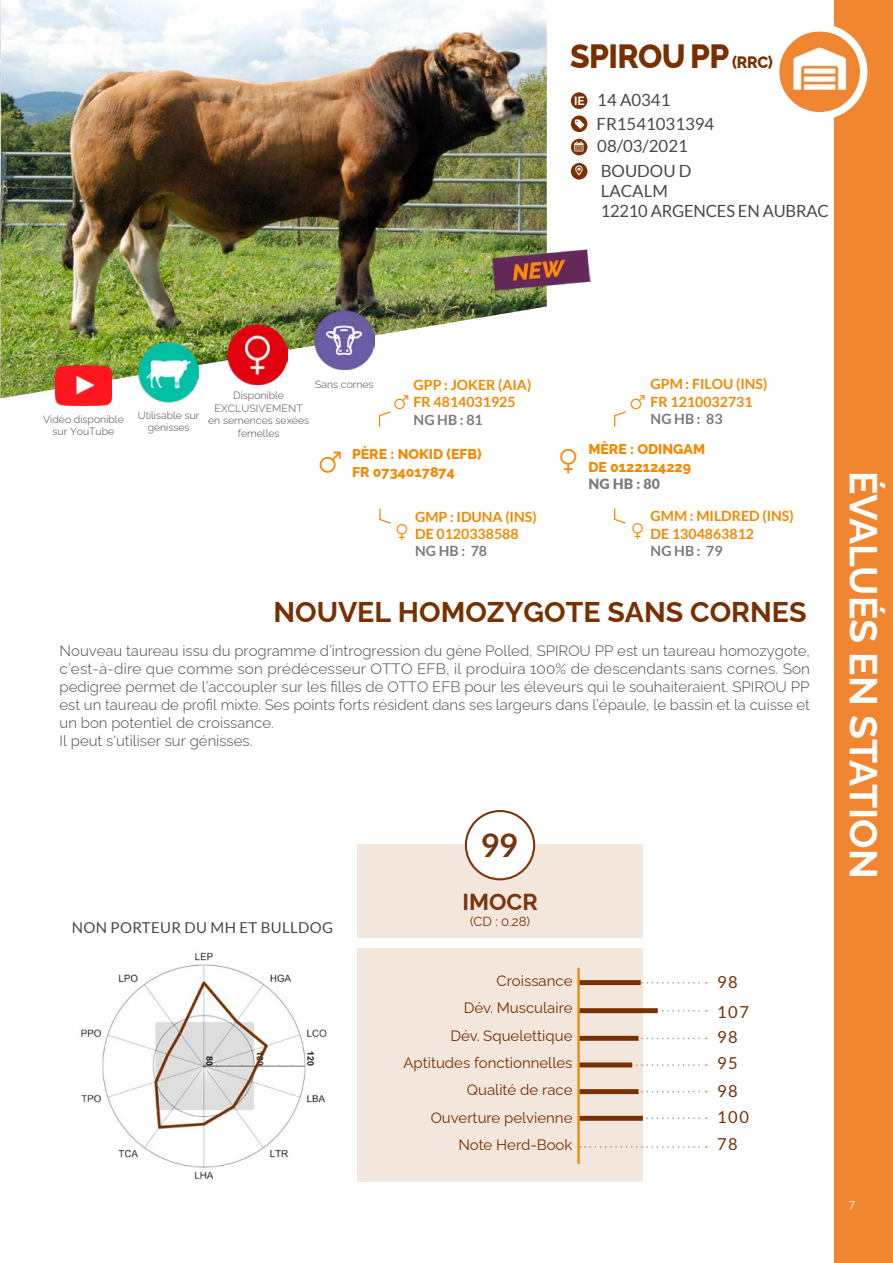
<style>
.page{position:relative;width:893px;height:1263px;background:#fff}
.page>*{position:absolute;margin:0;border:0;box-sizing:border-box;transform-origin:0 0}
.t1{font:700 39px "Raleway";color:#fff}
.t2{font:800 33.6px "Raleway";letter-spacing:-.02em;color:#783000;scale:.95 1}
.t3{font:700 32.4px "Lato";color:#7b350c}
.t4{font:700 28.5px "Raleway";color:#783000}
.t5{font:700 23.1px "Raleway";color:#7b350c}
.t6{font:16.8px/23.7px "Lato";color:#494948}
.t7{font:16.5px/26.7px "Lato";letter-spacing:.1em;color:#783000}
.t8{font:300 15px/18px "Raleway";color:#494948}
.t9{font:15px/27.5px "Raleway";color:#783000;text-align:right}
.t10{font:15px "Lato";letter-spacing:.02em;color:#494948}
.t11{font:700 14.1px/17.4px "Lato";color:#f18900}
.t12{font:800 14.1px/17.4px "Raleway";color:#f18900}
.t13{font:700 14.1px "Lato";color:#7b7b7a}
.t14{font:800 14.1px "Lato";color:#7b7b7a}
.t15{font:13.2px "Raleway";color:#7b350c}
.t16{font:700 12px "Raleway";color:#fff}
.t17{font:12px "Raleway";color:#fff}
.t18{font:300 10.5px/12.6px "Raleway";color:#494948;text-align:center}
.s1{font-size:16.5px}
.s2{color:#fff}
</style>
<div class="page">
<div style="left:834px;top:0;width:59px;height:1263px;background:#f18631"></div>
<img style="left:779px;top:31px;width:81px;height:81px;border-radius:40px">
<div style="left:772px;top:24px;width:95px;height:96px;border:8px solid #fff;border-radius:50%"></div>
<img style="left:0;top:0;width:547px;height:398px">
<div style="left:571px;top:92px;width:16px;height:17px;background:#783000;border-radius:50%"></div>
<div style="left:571px;top:116px;width:16px;height:16px;background:#783000;border-radius:50%"></div>
<div style="left:571px;top:139px;width:16px;height:16px;background:#783000;border-radius:50%"></div>
<div style="left:571px;top:163px;width:16px;height:17px;background:#783000;border-radius:50%"></div>
<img style="left:228px;top:325px;width:60px;height:59px">
<img style="left:55px;top:366px;width:57px;height:40px">
<div style="left:358px;top:844px;width:285px;height:94px;background:#f3e6dd"></div>
<div style="left:466px;top:811px;width:68px;height:68px;background:#fff;border-radius:50%"></div>
<div style="left:465px;top:810px;width:70px;height:70px;border:2px solid #7b350c;border-radius:50%"></div>
<div style="left:357px;top:948px;width:286px;height:234px;background:#f3e6dd"></div>
<svg style="left:641px;top:982px;width:66px;height:1px"></svg>
<svg style="left:658px;top:1010px;width:49px;height:2px"></svg>
<svg style="left:641px;top:1037px;width:66px;height:2px"></svg>
<svg style="left:632px;top:1064px;width:75px;height:2px"></svg>
<svg style="left:641px;top:1091px;width:66px;height:1px"></svg>
<svg style="left:646px;top:1117px;width:61px;height:2px"></svg>
<svg style="left:580px;top:1146px;width:127px;height:2px"></svg>
<div style="left:579px;top:1036px;width:60px;height:5px;background:#783000"></div>
<div style="left:579px;top:1116px;width:64px;height:5px;background:#783000"></div>
<div style="left:579px;top:1008px;width:79px;height:5px;background:#783000"></div>
<div style="left:579px;top:1062px;width:53px;height:5px;background:#783000"></div>
<div style="left:579px;top:1089px;width:60px;height:5px;background:#783000"></div>
<div style="left:579px;top:980px;width:62px;height:5px;background:#783000"></div>
<hr style="left:577px;top:968px;width:3px;height:196px;background:#f18900">
<img style="left:81px;top:952px;width:246px;height:228px">
<img style="left:493px;top:241px;width:97px;height:52px">
<img style="left:139px;top:342px;width:59px;height:60px">
<img style="left:315px;top:310px;width:59px;height:60px">
<svg style="left:378px;top:395px;width:31px;height:32px"></svg>
<svg style="left:379px;top:508px;width:12px;height:16px"></svg>
<svg style="left:614px;top:411px;width:12px;height:16px"></svg>
<svg style="left:614px;top:508px;width:12px;height:16px"></svg>
<h2 class="t2" style="left:570px;top:29px;width:215px">SPIROU PP <span class="s1">(RRC)</span></h2>
<p class="t16" style="left:574px;top:91px;width:12px">IE</p>
<p class="t6" style="left:596px;top:88px;width:119px">14 A0341<br>FR1541031394</p>
<p class="t6" style="left:575px;top:134px;width:118px;line-height:24.3px;text-align:right"><span class="s2">▲</span> 08/03/2021<br>BOUDOU D</p>
<p class="t6" style="left:601px;top:180px;width:230px;line-height:20.2px">LACALM<br>12210 ARGENCES EN AUBRAC</p>
<p class="t18" style="left:43px;top:412px;width:82px">Vidéo disponible sur YouTube</p>
<p class="t18" style="left:138px;top:408px;width:63px">Utilisable sur génisses</p>
<p class="t18" style="left:315px;top:376px;width:60px">Sans cornes</p>
<p class="t18" style="left:208px;top:388px;width:102px">Disponible<br>EXCLUSIVEMENT en semences sexées femelles</p>
<p class="t11" style="left:414px;top:376px;width:119px">GPP : JOKER (AIA)<br>FR 4814031925</p>
<p class="t13" style="left:414px;top:411px;width:71px">NG HB : 81</p>
<p class="t12" style="left:352px;top:444px;width:131px">PÈRE : NOKID (EFB)<br>FR 0734017874</p>
<p class="t11" style="left:415px;top:507px;width:123px">GMP : IDUNA (INS)<br>DE 0120338588</p>
<p class="t13" style="left:415px;top:543px;width:73px">NG HB : 78</p>
<p class="t11" style="left:651px;top:375px;width:118px">GPM : FILOU (INS)<br>FR 1210032731</p>
<p class="t13" style="left:651px;top:411px;width:73px">NG HB : 83</p>
<p class="t12" style="left:588px;top:439px;width:118px">MÈRE : ODINGAM<br>DE 0122124229</p>
<p class="t14" style="left:588px;top:473px;width:73px">NG HB : 80</p>
<p class="t11" style="left:651px;top:507px;width:145px">GMM : MILDRED (INS)<br>DE 1304863812</p>
<p class="t13" style="left:651px;top:543px;width:73px">NG HB : 79</p>
<h3 class="t4" style="left:273px;top:589px;width:535px">NOUVEL HOMOZYGOTE SANS CORNES</h3>
<p class="t8" style="left:60px;top:640px;width:752px">Nouveau taureau issu du programme d’introgression du gène Polled, SPIROU PP est un taureau homozygote, c’est-à-dire que comme son prédécesseur OTTO EFB, il produira 100% de descendants sans cornes. Son pedigree permet de l’accoupler sur les filles de OTTO EFB pour les éleveurs qui le souhaiteraient. SPIROU PP est un taureau de profil mixte. Ses points forts résident dans ses largeurs dans l’épaule, le bassin et la cuisse et un bon potentiel de croissance.<br>Il peut s'utiliser sur génisses.</p>
<p class="t10" style="left:72px;top:920px;width:263px">NON PORTEUR DU MH ET BULLDOG</p>
<h3 class="t3" style="left:481px;top:827px;width:39px">99</h3>
<h3 class="t5" style="left:462px;top:883px;width:77px">IMOCR</h3>
<p class="t15" style="left:470px;top:910px;width:61px">(CD : 0.28)</p>
<p class="t9" style="left:403px;top:965px;width:171px">Croissance<br>Dév. Musculaire<br>Dév. Squelettique<br>Aptitudes fonctionnelles<br>Qualité de race<br>Ouverture pelvienne<br>Note Herd-Book</p>
<p class="t7" style="left:717px;top:967px;width:34px;line-height:29.4px">98<br>107</p>
<p class="t7" style="left:717px;top:1024px;width:34px">98<br>95<br>98<br>100<br>78</p>
<h1 class="t1" style="left:895px;top:471px;width:409px;rotate:90deg">ÉVALUÉS EN STATION</h1>
<p class="t17" style="left:849px;top:1194px;width:8px">7</p>
</div>
